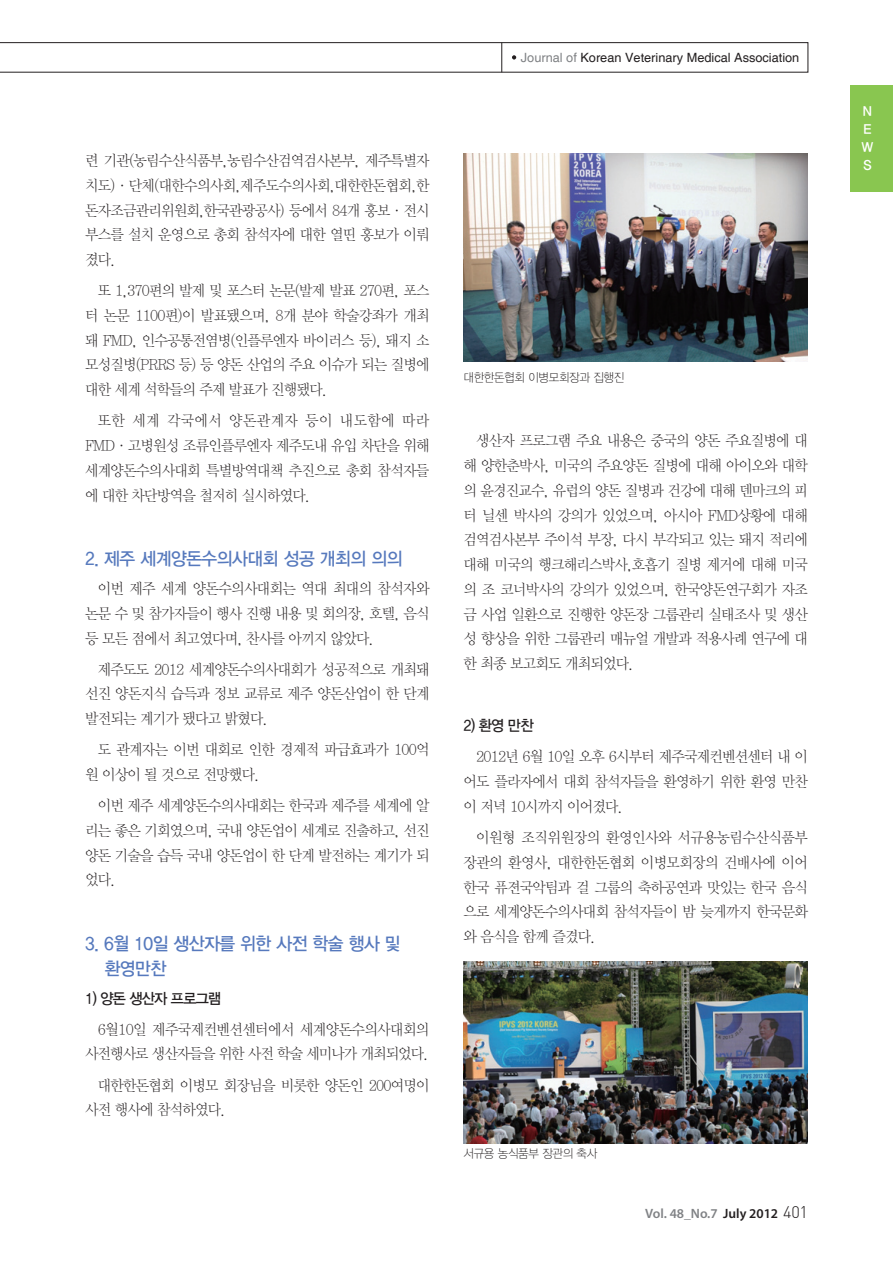
<style>
.page{position:relative;width:893px;height:1263px;background:#fff}
.page>*{position:absolute;margin:0;border:0;box-sizing:border-box;transform-origin:0 0}
.t1{font:18px/24.8px "YDIYGO330";letter-spacing:-.025em;color:#5679bd;scale:.95 1}
.t2{font:15px/24.8px "YDIY Mj O310";letter-spacing:-.05em;color:#231f20;text-align:justify;scale:.95 1}
.t3{font:15px "YDIYGO330";letter-spacing:-.05em;color:#231f20;scale:.95 1}
.t4{font:600 13.5px "Myriad Pro";color:#808285}
.t5{font:13.5px "YDIYGO340";color:#fff}
.t6{font:12.75px "Helvetica";color:#231f20}
.t7{font:12px "YDIYGO310";letter-spacing:-.025em;color:#231f20;scale:.95 1}
.s1{color:#808285}
.s2{color:#231f20}
.s3{font-family:"Dinlig";font-weight:400;font-size:16.5px;color:#231f20}
</style>
<div class="page">
<div style="left:850px;top:85px;width:43px;height:106px;background:#89c650"></div>
<img style="left:463px;top:153px;width:345px;height:208px">
<img style="left:463px;top:961px;width:345px;height:183px">
<svg style="left:0;top:43px;width:808px;height:29px"></svg>
<p class="t6" style="left:521px;top:50px;width:280px"><span class="s1">Journal of</span> Korean Veterinary Medical Association</p>
<p class="t2" style="left:85px;top:149px;width:364px">련 기관(농림수산식품부,농림수산검역검사본부, 제주특별자 치도)·단체(대한수의사회,제주도수의사회,대한한돈협회,한 돈자조금관리위원회,한국관광공사) 등에서 84개 홍보·전시 부스를 설치 운영으로 총회 참석자에 대한 열띤 홍보가 이뤄 졌다.</p>
<p class="t2" style="left:85px;top:279px;width:364px;text-indent:13px">또 1,370편의 발제 및 포스터 논문(발제 발표 270편, 포스 터 논문 1100편)이 발표됐으며, 8개 분야 학술강좌가 개최 돼 FMD, 인수공통전염병(인플루엔자 바이러스 등), 돼지 소 모성질병(PRRS 등) 등 양돈 산업의 주요 이슈가 되는 질병에 대한 세계 석학들의 주제 발표가 진행됐다.</p>
<p class="t2" style="left:85px;top:409px;width:364px;text-indent:13px">또한 세계 각국에서 양돈관계자 등이 내도함에 따라 FMD·고병원성 조류인플루엔자 제주도내 유입 차단을 위해 세계양돈수의사대회 특별방역대책 추진으로 총회 참석자들 에 대한 차단방역을 철저히 실시하였다.</p>
<p class="t1" style="left:85px;top:547px;width:336px">2. 제주 세계양돈수의사대회 성공 개최의 의의</p>
<p class="t2" style="left:85px;top:577px;width:364px;text-indent:13px">이번 제주 세계 양돈수의사대회는 역대 최대의 참석자와 논문 수 및 참가자들이 행사 진행 내용 및 회의장, 호텔, 음식 등 모든 점에서 최고였다며, 찬사를 아끼지 않았다.</p>
<p class="t2" style="left:85px;top:657px;width:364px;text-indent:13px">제주도도 2012 세계양돈수의사대회가 성공적으로 개최돼 선진 양돈지식 습득과 정보 교류로 제주 양돈산업이 한 단계 발전되는 계기가 됐다고 밝혔다.</p>
<p class="t2" style="left:85px;top:738px;width:364px;text-indent:13px">도 관계자는 이번 대회로 인한 경제적 파급효과가 100억 원 이상이 될 것으로 전망했다.</p>
<p class="t2" style="left:85px;top:794px;width:364px;text-indent:13px">이번 제주 세계양돈수의사대회는 한국과 제주를 세계에 알 리는 좋은 기회였으며, 국내 양돈업이 세계로 진출하고, 선진 양돈 기술을 습득 국내 양돈업이 한 단계 발전하는 계기가 되 었다.</p>
<p class="t1" style="left:105px;top:931px;width:313px;text-indent:-20px">3. 6월 10일 생산자를 위한 사전 학술 행사 및 환영만찬</p>
<p class="t3" style="left:85px;top:990px;width:145px">1) 양돈 생산자 프로그램</p>
<p class="t2" style="left:85px;top:1017px;width:364px;text-align:right">6월10일 제주국제컨벤션센터에서 세계양돈수의사대회의 사전행사로 생산자들을 위한 사전 학술 세미나가 개최되었다.</p>
<p class="t2" style="left:85px;top:1073px;width:364px;text-indent:13px">대한한돈협회 이병모 회장님을 비롯한 양돈인 200여명이 사전 행사에 참석하였다.</p>
<p class="t7" style="left:463px;top:370px;width:171px">대한한돈협회 이병모회장과 집행진</p>
<p class="t2" style="left:463px;top:429px;width:364px;text-indent:13px">생산자 프로그램 주요 내용은 중국의 양돈 주요질병에 대 해 양한춘박사, 미국의 주요양돈 질병에 대해 아이오와 대학 의 윤경진교수, 유럽의 양돈 질병과 건강에 대해 덴마크의 피 터 닐센 박사의 강의가 있었으며, 아시아 FMD상황에 대해 검역검사본부 주이석 부장, 다시 부각되고 있는 돼지 적리에 대해 미국의 행크해리스박사,호흡기 질병 제거에 대해 미국 의 조 코너박사의 강의가 있었으며, 한국양돈연구회가 자조 금 사업 일환으로 진행한 양돈장 그룹관리 실태조사 및 생산 성 향상을 위한 그룹관리 매뉴얼 개발과 적용사례 연구에 대 한 최종 보고회도 개최되었다.</p>
<p class="t3" style="left:463px;top:717px;width:75px">2) 환영 만찬</p>
<p class="t2" style="left:463px;top:745px;width:364px;text-indent:13px">2012년 6월 10일 오후 6시부터 제주국제컨벤션센터 내 이 어도 플라자에서 대회 참석자들을 환영하기 위한 환영 만찬 이 저녁 10시까지 이어졌다.</p>
<p class="t2" style="left:463px;top:826px;width:364px;text-indent:13px">이원형 조직위원장의 환영인사와 서규용농림수산식품부 장관의 환영사, 대한한돈협회 이병모회장의 건배사에 이어 한국 퓨젼국악팀과 걸 그룹의 축하공연과 맛있는 한국 음식 으로 세계양돈수의사대회 참석자들이 밤 늦게까지 한국문화 와 음식을 함께 즐겼다.</p>
<p class="t7" style="left:463px;top:1146px;width:142px">서규용 농식품부 장관의 축사</p>
<p class="t4" style="left:645px;top:1205px;width:164px">Vol. 48_No.7 <span class="s2">July 2012</span> <span class="s3">401</span></p>
<p class="t5" style="left:863px;top:103px;width:11px">N</p>
<p class="t5" style="left:863px;top:121px;width:10px">E</p>
<p class="t5" style="left:862px;top:139px;width:13px">W</p>
<p class="t5" style="left:863px;top:157px;width:10px">S</p>
</div>
